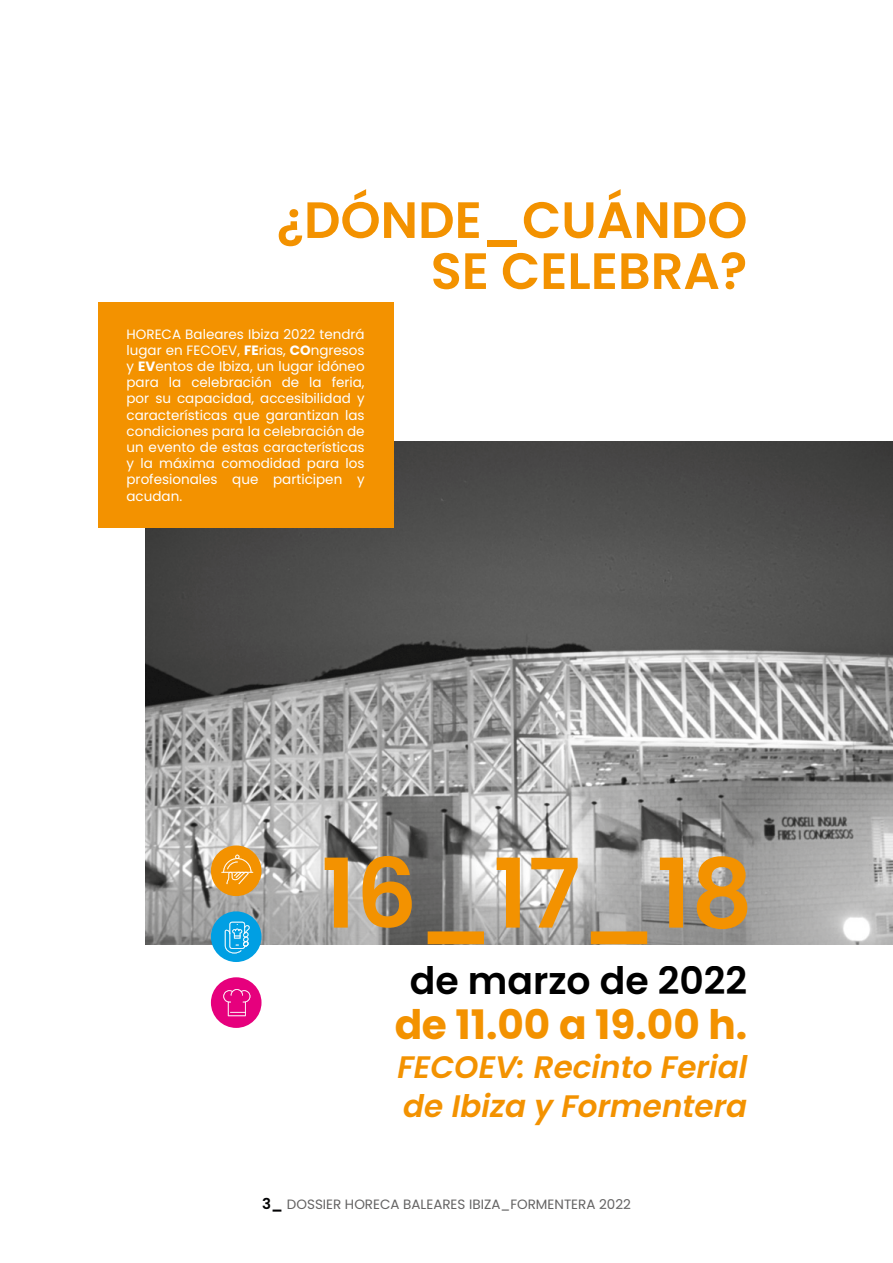
<style>
.page{position:relative;width:893px;height:1263px;background:#fff}
.page>*{position:absolute;margin:0;border:0;box-sizing:border-box;transform-origin:0 0}
.t1{font:600 51px/51px "Poppins";color:#f39200;text-align:right}
.t2{font:700 40.65px "Poppins";color:#f39200}
.t3{font:600 37.8px "Poppins";color:#000}
.t4{font:italic 600 31.05px/39px "Poppins";color:#f39200}
.t5{font:13.5px/16.2px "Poppins";color:#fff;text-align:justify}
.t6{font:13.5px "Poppins";color:#646363}
.s1{font-weight:700}
.s2{font-weight:600;font-size:15px;color:#020203}
</style>
<div class="page">
<img style="left:146px;top:442px;width:747px;height:502px">
<div style="left:211px;top:911px;width:50px;height:51px;background:#009fe3;border-radius:50%"></div>
<svg style="left:225px;top:922px;width:25px;height:31px"></svg>
<div style="left:211px;top:845px;width:50px;height:51px;background:#f39200;border-radius:50%"></div>
<svg style="left:221px;top:855px;width:32px;height:29px"></svg>
<div style="left:211px;top:977px;width:50px;height:51px;background:#e6007d;border-radius:50%"></div>
<svg style="left:223px;top:989px;width:27px;height:27px"></svg>
<svg style="left:325px;top:856px;width:422px;height:88px;background:#b99e75"></svg>
<div style="left:98px;top:302px;width:295px;height:225px;background:#f39200"></div>
<h1 class="t1" style="left:276px;top:195px;width:472px">¿DÓNDE_CUÁNDO<br>SE CELEBRA?</h1>
<p class="t5" style="left:126px;top:326px;width:240px">HORECA Baleares Ibiza 2022 tendrá lugar en FECOEV, <span class="s1">FE</span>rias, <span class="s1">CO</span>ngresos y <span class="s1">EV</span>entos de Ibiza, un lugar idóneo para la celebración de la feria, por su capacidad, accesibilidad y características que garantizan las condiciones para la celebración de un evento de estas características y la máxima comodidad para los profesionales que participen y acudan.</p>
<h3 class="t3" style="left:410px;top:959px;width:339px">de marzo de 2022</h3>
<h2 class="t2" style="left:394px;top:1001px;width:355px">de 11.00 a 19.00 h.</h2>
<h3 class="t4" style="left:397px;top:1048px;width:351px">FECOEV: Recinto Ferial de Ibiza y Formentera</h3>
<p class="t6" style="left:262px;top:1196px;width:370px"><span class="s2">3_</span> DOSSIER HORECA BALEARES IBIZA_FORMENTERA 2022</p>
</div>
